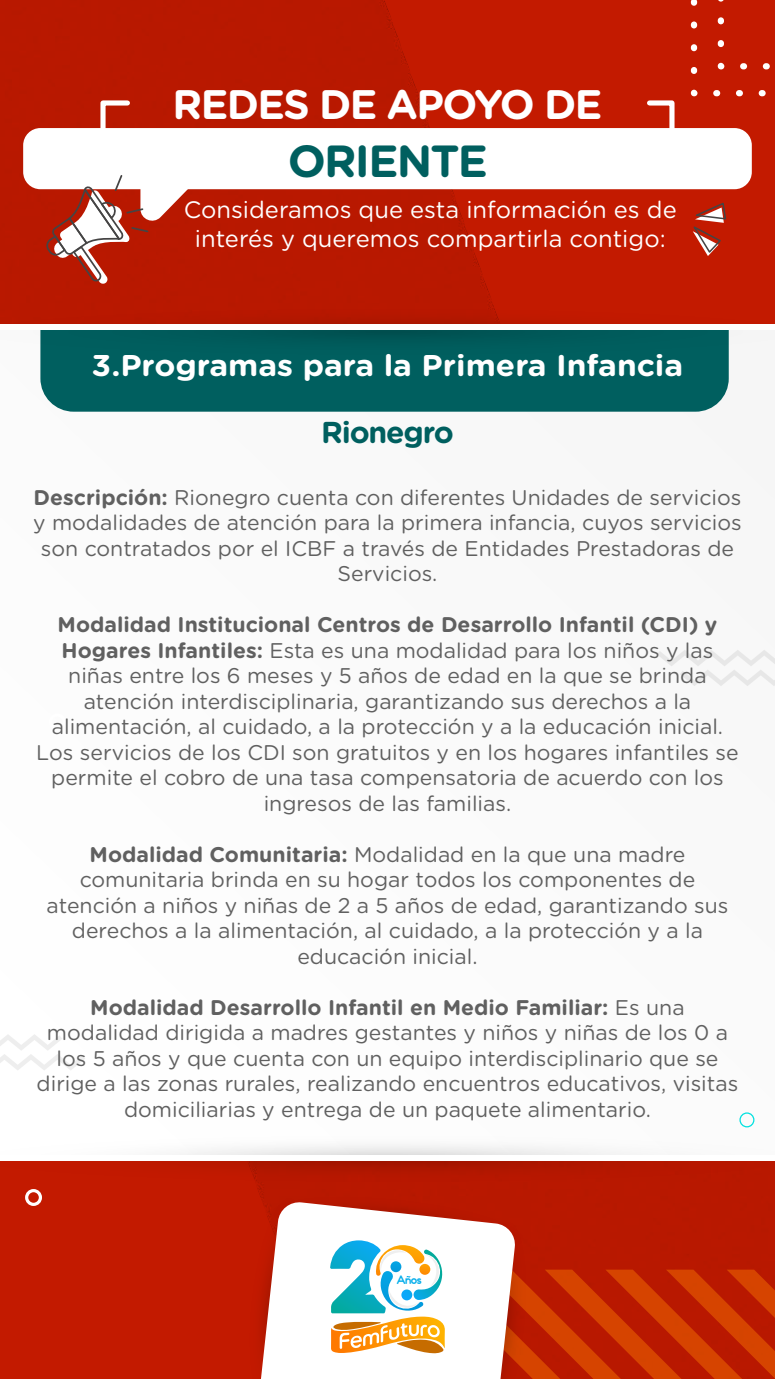
<style>
.page{position:relative;width:775px;height:1379px;background:#fff}
.page>*{position:absolute;margin:0;border:0;box-sizing:border-box;transform-origin:0 0}
.t1{font:700 45px "Gotham Rounded";letter-spacing:-.04em;color:#005f5f}
.t2{font:700 41.25px "Gotham Rounded";letter-spacing:-.04em;color:#fff}
.t3{font:700 30.25px "Gotham Rounded";letter-spacing:-.04em;color:#005f5f}
.t4{font:700 30px "Gotham Rounded";color:#fff;scale:1.06 1}
.t5{font:23.75px/28.5px "Gotham Rounded";color:#fff;text-align:center}
.t6{font:21.25px/25.5px "Gotham Rounded";color:#606060;text-align:center}
.t7{font:11.5px "Somatic Rounded";color:#06aeeb}
.s1{font-weight:700}
</style>
<div class="page">
<img style="left:0;top:0;width:775px;height:1379px">
<div style="left:0;top:324px;width:775px;height:833px;background:#fbfbfb"></div>
<div style="left:40px;top:355px;width:689px;height:57px;background:#005f5f"></div>
<svg style="left:0;top:308px;width:775px;height:47px;background:#594b42"></svg>
<svg style="left:0;top:1147px;width:775px;height:34px"></svg>
<div style="left:0;top:1155px;width:775px;height:5px;background:#fff"></div>
<div style="left:0;top:324px;width:775px;height:6px;background:#fff"></div>
<svg style="left:713px;top:90px;width:62px;height:6px"></svg>
<svg style="left:691px;top:90px;width:6px;height:6px"></svg>
<svg style="left:691px;top:0;width:6px;height:74px"></svg>
<svg style="left:740px;top:63px;width:35px;height:6px"></svg>
<svg style="left:718px;top:63px;width:6px;height:6px"></svg>
<svg style="left:718px;top:0;width:6px;height:47px"></svg>
<div style="left:49px;top:713px;width:17px;height:17px;border:3px solid #fff;border-radius:50%"></div>
<div style="left:25px;top:1189px;width:17px;height:17px;border:3px solid #fff;border-radius:50%"></div>
<div style="left:739px;top:1112px;width:15px;height:15px;border:1px solid #00e1df;border-radius:50%"></div>
<svg style="left:98px;top:98px;width:35px;height:30px"></svg>
<svg style="left:644px;top:98px;width:33px;height:30px"></svg>
<div style="left:23px;top:128px;width:729px;height:61px;background:#fff;border-radius:17px"></div>
<svg style="left:692px;top:201px;width:35px;height:55px;background:#bf4836"></svg>
<svg style="left:44px;top:175px;width:149px;height:109px"></svg>
<svg style="left:249px;top:1196px;width:526px;height:183px"></svg>
<svg style="left:657px;top:650px;width:118px;height:36px"></svg>
<svg style="left:0;top:1035px;width:85px;height:35px"></svg>
<h2 class="t2" style="left:173px;top:74px;width:431px">REDES DE APOYO DE</h2>
<h1 class="t1" style="left:288px;top:128px;width:202px">ORIENTE</h1>
<p class="t5" style="left:184px;top:194px;width:494px">Consideramos que esta información es de interés y queremos compartirla contigo:</p>
<h3 class="t4" style="left:92px;top:344px;width:560px">3.Programas para la Primera Infancia</h3>
<h3 class="t3" style="left:321px;top:410px;width:134px">Rionegro</h3>
<p class="t6" style="left:33px;top:483px;width:710px"><span class="s1">Descripción:</span> Rionegro cuenta con diferentes Unidades de servicios y modalidades de atención para la primera infancia, cuyos servicios son contratados por el ICBF a través de Entidades Prestadoras de Servicios.</p>
<p class="t6" style="left:36px;top:611px;width:704px"><span class="s1">Modalidad Institucional Centros de Desarrollo Infantil (CDI) y Hogares Infantiles:</span> Esta es una modalidad para los niños y las niñas entre los 6 meses y 5 años de edad en la que se brinda atención interdisciplinaria, garantizando sus derechos a la alimentación, al cuidado, a la protección y a la educación inicial.<br>Los servicios de los CDI son gratuitos y en los hogares infantiles se permite el cobro de una tasa compensatoria de acuerdo con los ingresos de las familias.</p>
<p class="t6" style="left:47px;top:840px;width:683px"><span class="s1">Modalidad Comunitaria:</span> Modalidad en la que una madre comunitaria brinda en su hogar todos los componentes de atención a niños y niñas de 2 a 5 años de edad, garantizando sus derechos a la alimentación, al cuidado, a la protección y a la educación inicial.</p>
<p class="t6" style="left:37px;top:993px;width:703px"><span class="s1">Modalidad Desarrollo Infantil en Medio Familiar:</span> Es una modalidad dirigida a madres gestantes y niños y niñas de los 0 a los 5 años y que cuenta con un equipo interdisciplinario que se dirige a las zonas rurales, realizando encuentros educativos, visitas domiciliarias y entrega de un paquete alimentario.</p>
<p class="t7" style="left:396px;top:1274px;width:27px">Anos</p>
</div>
